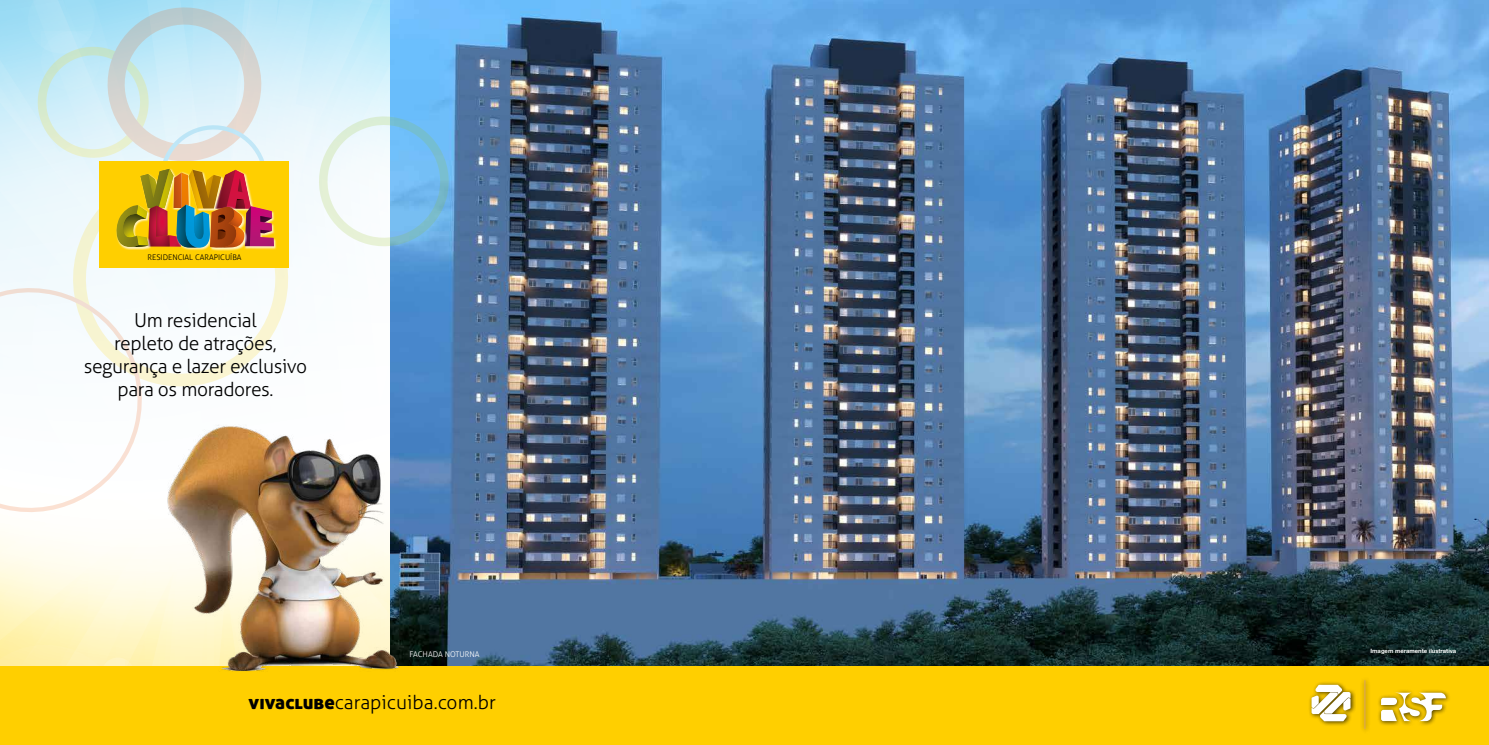
<style>
.page{position:relative;width:1489px;height:745px;background:#fff}
.page>*{position:absolute;margin:0;border:0;box-sizing:border-box;transform-origin:0 0}
.t1{font:300 19.25px/23.1px "Aller";letter-spacing:-.02em;color:#000;text-align:center}
.t2{font:300 19.25px "Aller";color:#000}
.t3{font:300 7.88px "Aller";color:#fff}
.t4{font:300 7.79px "Aller";color:#000}
.t5{font:700 5.86px "Helvetica Neue";color:#fff}
.s1{font-family:"Aller Display";font-weight:400}
</style>
<div class="page">
<svg style="left:0;top:0;width:391px;height:666px"></svg>
<img style="left:391px;top:0;width:1097px;height:666px">
<svg style="left:54px;top:152px;width:253px;height:240px"></svg>
<svg style="left:307px;top:104px;width:154px;height:146px"></svg>
<svg style="left:0;top:274px;width:207px;height:246px"></svg>
<div style="left:99px;top:161px;width:190px;height:107px;background:#ffcf00"></div>
<div style="left:176px;top:204px;width:37px;height:47px;background:#fff;opacity:.75"></div>
<div style="left:209px;top:206px;width:38px;height:45px;background:#fff;opacity:.75"></div>
<div style="left:116px;top:205px;width:35px;height:45px;background:#fff;opacity:.75"></div>
<svg style="left:26px;top:0;width:254px;height:249px;background:#cdd3bd"></svg>
<div style="left:0;top:666px;width:1488px;height:78px;background:#ffcf00"></div>
<div style="left:1376px;top:688px;width:74px;height:38px;background:#000;opacity:.75"></div>
<svg style="left:1380px;top:692px;width:65px;height:28px;background:#e6d070"></svg>
<div style="left:1360px;top:676px;width:10px;height:57px;background:#000;opacity:.75"></div>
<hr style="left:1364px;top:679px;width:1px;height:49px;background:#daa563">
<div style="left:1307px;top:680px;width:48px;height:46px;background:#000;opacity:.75"></div>
<svg style="left:1311px;top:684px;width:39px;height:36px"></svg>
<img style="left:137px;top:419px;width:292px;height:253px">
<p class="t4" style="left:148px;top:252px;width:95px">RESIDENCIAL CARAPICUÍBA</p>
<p class="t1" style="left:84px;top:308px;width:225px">Um residencial<br>repleto de atrações, segurança e lazer exclusivo para os moradores.</p>
<p class="t3" style="left:409px;top:649px;width:72px">FACHADA NOTURNA</p>
<p class="t2" style="left:249px;top:690px;width:249px"><span class="s1">vivaclube</span>carapicuiba.com.br</p>
<p class="t5" style="left:1370px;top:647px;width:87px">Imagem meramente ilustrativa</p>
</div>
